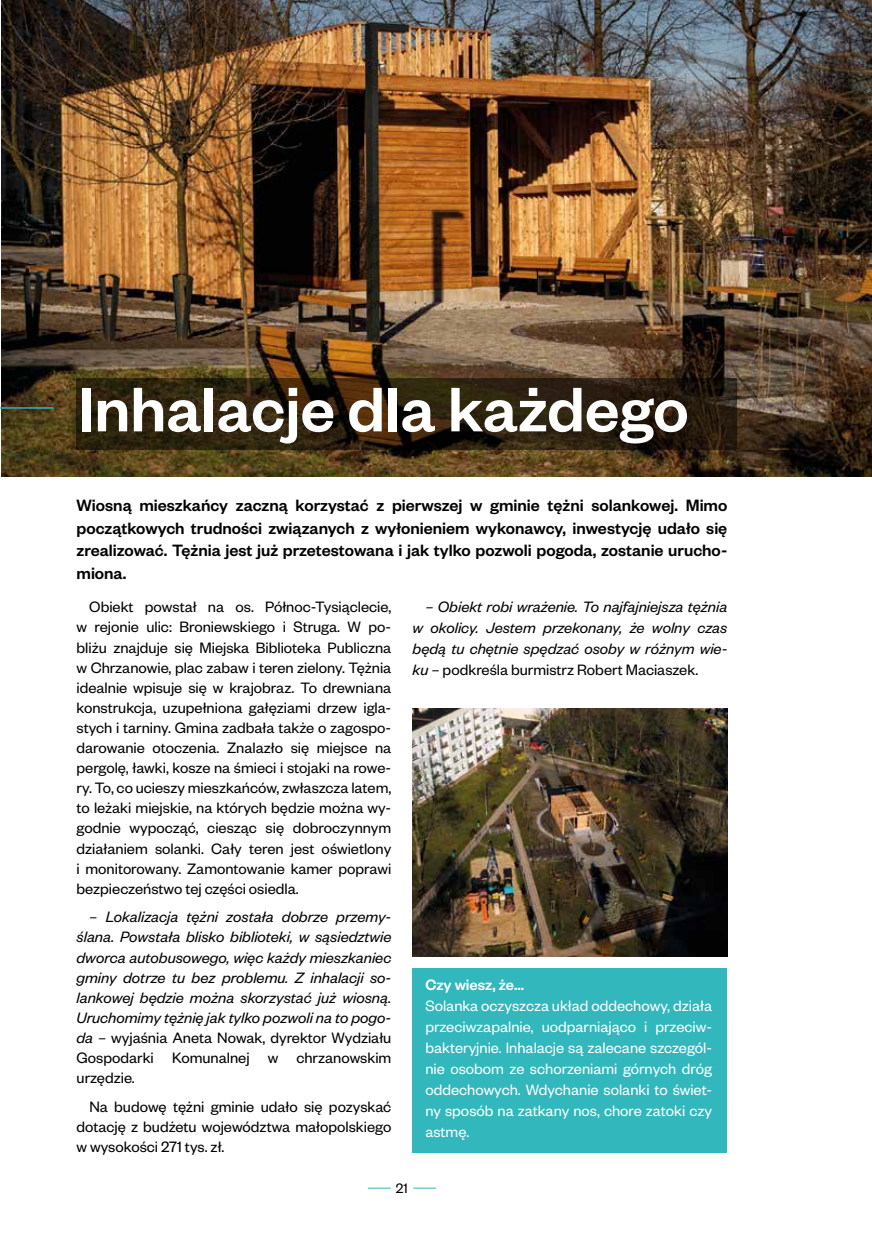
<style>
.page{position:relative;width:872px;height:1234px;background:#fff}
.page>*{position:absolute;margin:0;border:0;box-sizing:border-box;transform-origin:0 0}
.t1{font:500 69px "Founders Grotesk";color:#fff}
.t2{font:500 18px/22.5px "Founders Grotesk";color:#000;text-align:justify}
.t3{font:16.5px/20.1px "Founders Grotesk";color:#000;text-align:justify}
.t4{font:italic 16.5px/20.1px "Founders Grotesk";color:#000;text-align:justify}
.t5{font:16.5px/21px "Founders Grotesk";color:#fff;text-align:justify}
.t6{font:500 16.5px "Founders Grotesk";color:#fff}
.t7{font:15px "Founders Grotesk";color:#000}
.s1{font-style:normal}
</style>
<div class="page">
<svg style="left:368px;top:1187px;width:23px;height:1px"></svg>
<svg style="left:413px;top:1187px;width:23px;height:1px"></svg>
<div style="left:412px;top:967px;width:315px;height:185px;background:#31b7bc"></div>
<img style="left:1px;top:0;width:871px;height:476px">
<svg style="left:77px;top:378px;width:660px;height:71px;background:#2b1f0e"></svg>
<hr style="left:0;top:407px;width:53px;height:1px;background:#31b7bc">
<img style="left:412px;top:708px;width:315px;height:247px">
<h1 class="t1" style="left:78px;top:366px;width:612px">Inhalacje dla każdego</h1>
<p class="t2" style="left:77px;top:493px;width:652px">Wiosną mieszkańcy zaczną korzystać z pierwszej w gminie tężni solankowej. Mimo początkowych trudności związanych z wyłonieniem wykonawcy, inwestycję udało się zrealizować. Tężnia jest już przetestowana i jak tylko pozwoli pogoda, zostanie urucho&shy;miona.</p>
<p class="t3" style="left:77px;top:596px;width:316px;text-indent:13px">Obiekt powstał na os. Północ-Tysiąclecie, w rejonie ulic: Broniewskiego i Struga. W po&shy;bliżu znajduje się Miejska Biblioteka Publiczna w Chrzanowie, plac zabaw i teren zielony. Tężnia idealnie wpisuje się w krajobraz. To drewniana konstrukcja, uzupełniona gałęziami drzew igla&shy;stych i tarniny. Gmina zadbała także o zagospo&shy;darowanie otoczenia. Znalazło się miejsce na pergolę, ławki, kosze na śmieci i stojaki na rowe&shy;ry. To, co ucieszy mieszkańców, zwłaszcza latem, to leżaki miejskie, na których będzie można wy&shy;godnie wypocząć, ciesząc się dobroczynnym działaniem solanki. Cały teren jest oświetlony i monitorowany. Zamontowanie kamer poprawi bezpieczeństwo tej części osiedla.</p>
<p class="t4" style="left:77px;top:906px;width:316px;text-indent:13px">– Lokalizacja tężni została dobrze przemy&shy;ślana. Powstała blisko biblioteki, w sąsiedztwie dworca autobusowego, więc każdy mieszkaniec gminy dotrze tu bez problemu. Z inhalacji so&shy;lankowej będzie można skorzystać już wiosną.<br>Uruchomimy tężnię jak tylko pozwoli na to pogo&shy;da <span class="s1">– wyjaśnia Aneta Nowak, dyrektor Wydziału Gospodarki Komunalnej w chrzanowskim urzędzie.</span></p>
<p class="t3" style="left:77px;top:1095px;width:316px;text-indent:13px">Na budowę tężni gminie udało się pozyskać dotację z budżetu województwa małopolskiego w wysokości 271 tys. zł.</p>
<p class="t4" style="left:412px;top:595px;width:316px;line-height:21px;text-indent:13px">– Obiekt robi wrażenie. To najfajniejsza tężnia w okolicy. Jestem przekonany, że wolny czas będą tu chętnie spędzać osoby w różnym wie&shy;ku <span class="s1">– podkreśla burmistrz Robert Maciaszek.</span></p>
<p class="t6" style="left:425px;top:974px;width:100px">Czy wiesz, że...</p>
<p class="t5" style="left:425px;top:994px;width:288px">Solanka oczyszcza układ oddechowy, działa przeciwzapalnie, uodparniająco i przeciw&shy;bakteryjnie. Inhalacje są zalecane szczegól&shy;nie osobom ze schorzeniami górnych dróg oddechowych. Wdychanie solanki to świet&shy;ny sposób na zatkany nos, chore zatoki czy astmę.</p>
<p class="t7" style="left:396px;top:1178px;width:13px">21</p>
</div>
